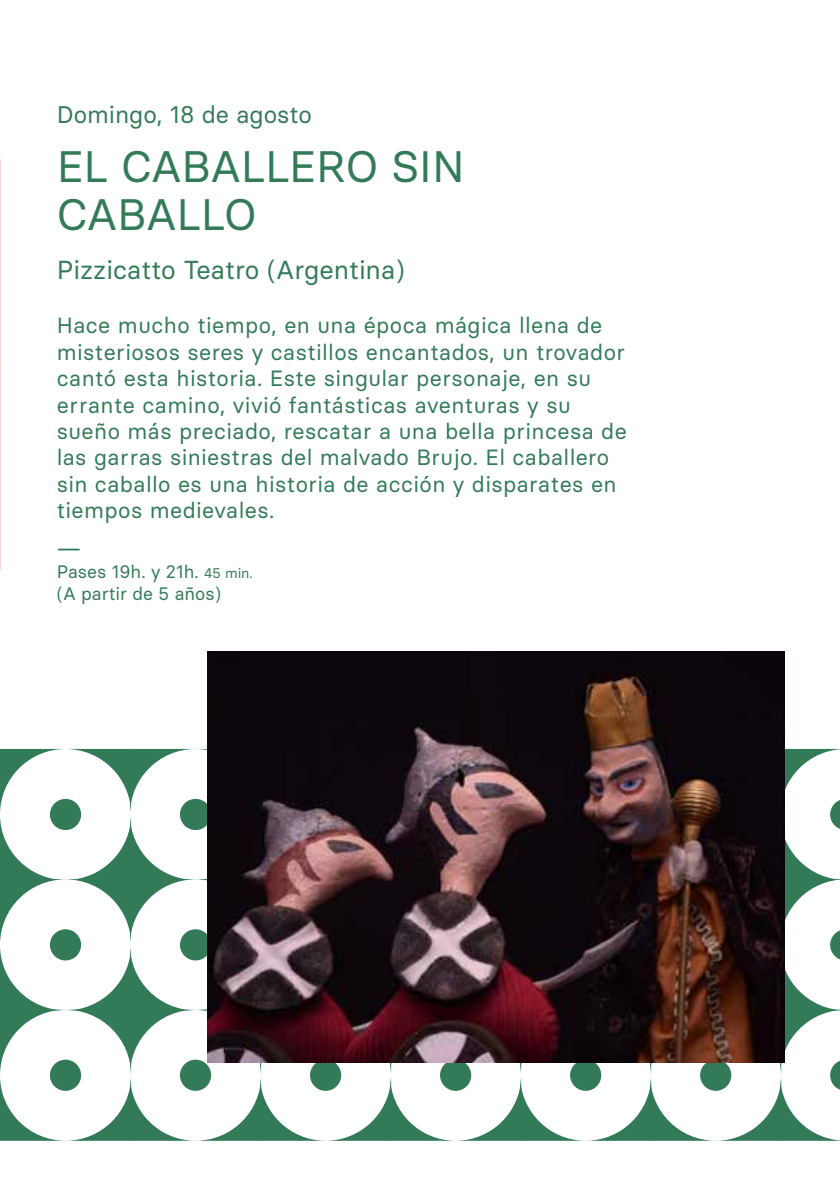
<style>
.page{position:relative;width:840px;height:1191px;background:#fff}
.page>*{position:absolute;margin:0;border:0;box-sizing:border-box;transform-origin:0 0}
.t1{font:44px/48px "Basier Circle";color:#337b58}
.t2{font:26px "Basier Circle";color:#337b58}
.t3{font:24px "Basier Circle";color:#337b58}
.t4{font:22px/26.4px "Basier Circle";letter-spacing:.02em;color:#337b58}
.t5{font:18px/22px "Basier Circle";color:#337b58}
.s1{font-size:14px}
</style>
<div class="page">
<hr style="left:0;top:364px;width:1px;height:103px;background:#ee7566">
<hr style="left:0;top:466px;width:1px;height:103px;background:#ee7566">
<hr style="left:0;top:262px;width:1px;height:103px;background:#ee7566">
<hr style="left:0;top:159px;width:1px;height:103px;background:#ee7566">
<svg style="left:0;top:749px;width:839px;height:391px"></svg>
<img style="left:207px;top:651px;width:576px;height:411px">
<p class="t3" style="left:57px;top:99px;width:257px">Domingo, 18 de agosto</p>
<h1 class="t1" style="left:57px;top:142px;width:409px">EL CABALLERO SIN<br>CABALLO</h1>
<p class="t2" style="left:57px;top:253px;width:349px">Pizzicatto Teatro (Argentina)</p>
<p class="t4" style="left:57px;top:312px;width:571px">Hace mucho tiempo, en una época mágica llena de misteriosos seres y castillos encantados, un trovador cantó esta historia. Este singular personaje, en su errante camino, vivió fantásticas aventuras y su sueño más preciado, rescatar a una bella princesa de las garras siniestras del malvado Brujo. El caballero sin caballo es una historia de acción y disparates en tiempos medievales.</p>
<p class="t4" style="left:57px;top:535px;width:26px">—</p>
<p class="t5" style="left:57px;top:560px;width:197px">Pases 19h. y 21h. <span class="s1">45 min. </span>(A partir de 5 años)</p>
</div>
